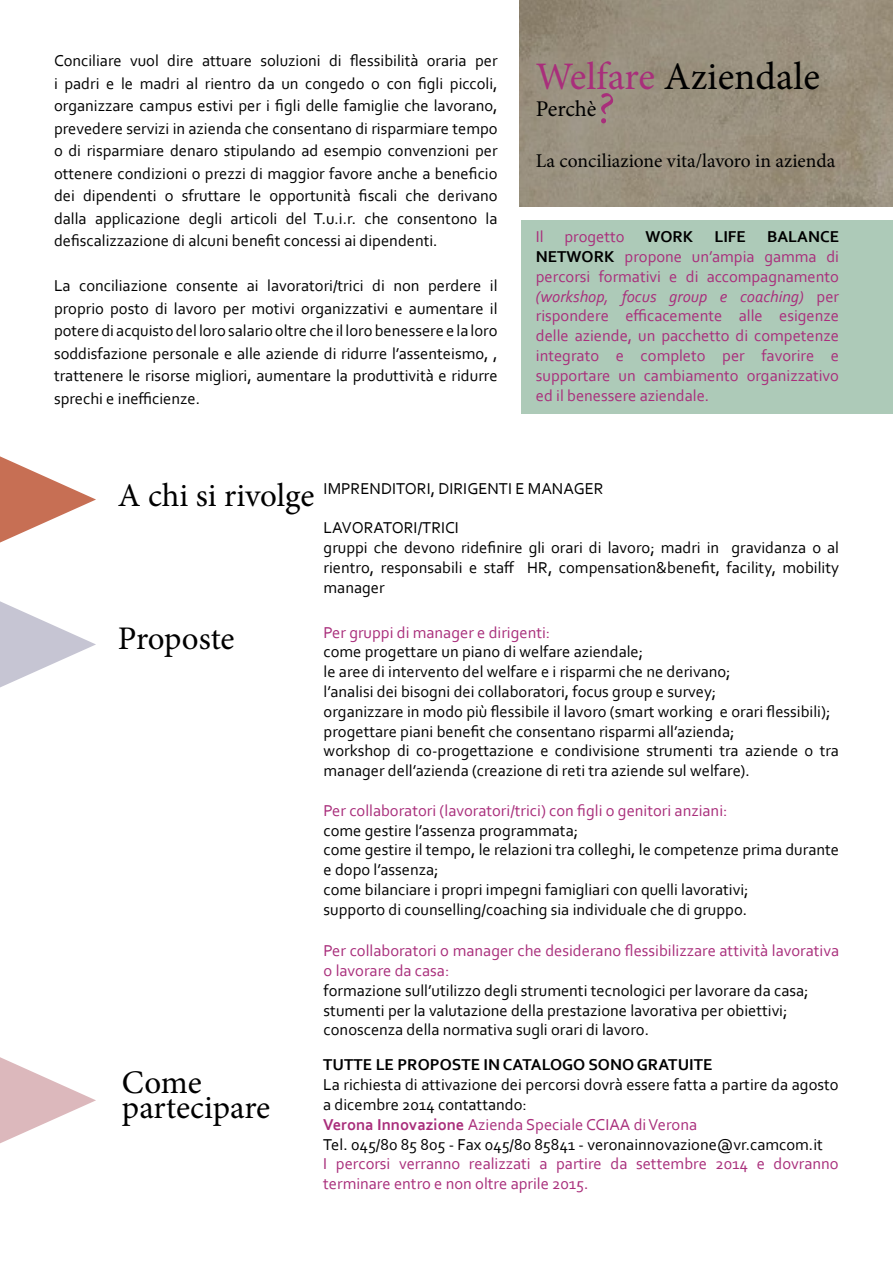
<style>
.page{position:relative;width:893px;height:1263px;background:#fff}
.page>*{position:absolute;margin:0;border:0;box-sizing:border-box;transform-origin:0 0}
.t1{font:39px "Minion Pro";color:#000}
.t2{font:33px/25.5px "Minion Pro";letter-spacing:-.005em;color:#000}
.t3{font:22.5px "Minion Pro";letter-spacing:-.005em;color:#000}
.t4{font:19.5px "Minion Pro";color:#000}
.t5{font:16.5px/19.8px "Corbel";color:#000}
.t6{font:16.5px/19.8px "Corbel";color:#a92e7b}
.t7{font:700 16.5px "Corbel";color:#000}
.s1{color:#a92e7b}
.s2{font-weight:700;color:#000}
.s3{font-style:italic}
.s4{font-family:"Minion Pro";font-size:33px}
.s5{font-weight:700;color:#a92e7b}
</style>
<div class="page">
<img style="left:519px;top:0;width:374px;height:207px">
<svg style="left:0;top:456px;width:96px;height:87px"></svg>
<div style="left:521px;top:220px;width:372px;height:194px;background:#adcab8"></div>
<svg style="left:0;top:601px;width:96px;height:86px"></svg>
<svg style="left:0;top:1057px;width:96px;height:86px"></svg>
<svg style="left:597px;top:92px;width:17px;height:32px"></svg>
<p class="t5" style="left:54px;top:51px;width:445px;line-height:22.5px;text-align:justify">Conciliare vuol dire attuare soluzioni di flessibilità oraria per i padri e le madri al rientro da un congedo o con figli piccoli, organizzare campus estivi per i figli delle famiglie che lavorano, prevedere servizi in azienda che consentano di risparmiare tempo o di risparmiare denaro stipulando ad esempio convenzioni per ottenere condizioni o prezzi di maggior favore anche a beneficio dei dipendenti o sfruttare le opportunità fiscali che derivano dalla applicazione degli articoli del T.u.i.r. che consentono la defiscalizzazione di alcuni benefit concessi ai dipendenti.</p>
<p class="t5" style="left:54px;top:276px;width:445px;line-height:22.5px;text-align:justify">La conciliazione consente ai lavoratori/trici di non perdere il proprio posto di lavoro per motivi organizzativi e aumentare il potere di acquisto del loro salario oltre che il loro benessere e la loro soddisfazione personale e alle aziende di ridurre l’assenteismo, , trattenere le risorse migliori, aumentare la produttività e ridurre sprechi e inefficienze.</p>
<h1 class="t1" style="left:536px;top:62px;width:286px"><span class="s1">Welfare</span> Aziendale</h1>
<h3 class="t3" style="left:536px;top:100px;width:62px">Perchè</h3>
<p class="t4" style="left:536px;top:153px;width:301px">La conciliazione vita/lavoro in azienda</p>
<p class="t6" style="left:536px;top:228px;width:9px">Il</p>
<p class="t6" style="left:564px;top:228px;width:62px">progetto</p>
<p class="t7" style="left:645px;top:230px;width:49px">WORK</p>
<p class="t7" style="left:714px;top:230px;width:33px">LIFE</p>
<p class="t6" style="left:536px;top:228px;width:305px;text-align:justify;text-indent:231px"><span class="s2">BALANCE NETWORK</span> propone un’ampia gamma di percorsi formativi e di accompagnamento <span class="s3">(workshop, focus group e coaching)</span> per rispondere efficacemente alle esigenze delle aziende, un pacchetto di competenze integrato e completo per favorire e supportare un cambiamento organizzativo ed il benessere aziendale.</p>
<p class="t5" style="left:118px;top:480px;width:487px"><span class="s4">A chi si rivolge</span> IMPRENDITORI, DIRIGENTI E MANAGER</p>
<p class="t5" style="left:324px;top:520px;width:517px">LAVORATORI/TRICI<br>gruppi che devono ridefinire gli orari di lavoro; madri in gravidanza o al rientro, responsabili e staff HR, compensation&amp;benefit, facility, mobility manager</p>
<h2 class="t2" style="left:118px;top:629px;width:118px">Proposte</h2>
<h2 class="t2" style="left:122px;top:1072px;width:150px">Come partecipare</h2>
<p class="t6" style="left:324px;top:624px;width:228px">Per gruppi di manager e dirigenti:</p>
<p class="t5" style="left:324px;top:643px;width:517px">come progettare un piano di welfare aziendale;<br>le aree di intervento del welfare e i risparmi che ne derivano;<br>l’analisi dei bisogni dei collaboratori, focus group e survey;<br>organizzare in modo più flessibile il lavoro (smart working e orari flessibili); progettare piani benefit che consentano risparmi all’azienda;<br>workshop di co-progettazione e condivisione strumenti tra aziende o tra manager dell’azienda (creazione di reti tra aziende sul welfare).</p>
<p class="t6" style="left:324px;top:802px;width:405px">Per collaboratori (lavoratori/trici) con figli o genitori anziani:</p>
<p class="t5" style="left:324px;top:822px;width:517px">come gestire l’assenza programmata;<br>come gestire il tempo, le relazioni tra colleghi, le competenze prima durante e dopo l’assenza;<br>come bilanciare i propri impegni famigliari con quelli lavorativi;<br>supporto di counselling/coaching sia individuale che di gruppo.</p>
<p class="t6" style="left:324px;top:942px;width:517px">Per collaboratori o manager che desiderano flessibilizzare attività lavorativa o lavorare da casa:</p>
<p class="t5" style="left:324px;top:982px;width:486px">formazione sull’utilizzo degli strumenti tecnologici per lavorare da casa; stumenti per la valutazione della prestazione lavorativa per obiettivi; conoscenza della normativa sugli orari di lavoro.</p>
<p class="t7" style="left:323px;top:1059px;width:391px">TUTTE LE PROPOSTE IN CATALOGO SONO GRATUITE</p>
<p class="t5" style="left:323px;top:1076px;width:517px">La richiesta di attivazione dei percorsi dovrà essere fatta a partire da agosto a dicembre 2014 contattando:<br><span class="s5">Verona Innovazione</span> <span class="s1">Azienda Speciale CCIAA di Verona<br></span>Tel. 045/80 85 805 - Fax 045/80 85841 - veronainnovazione@vr.camcom.it</p>
<p class="t6" style="left:323px;top:1156px;width:517px">I percorsi verranno realizzati a partire da settembre 2014 e dovranno terminare entro e non oltre aprile 2015.</p>
</div>
